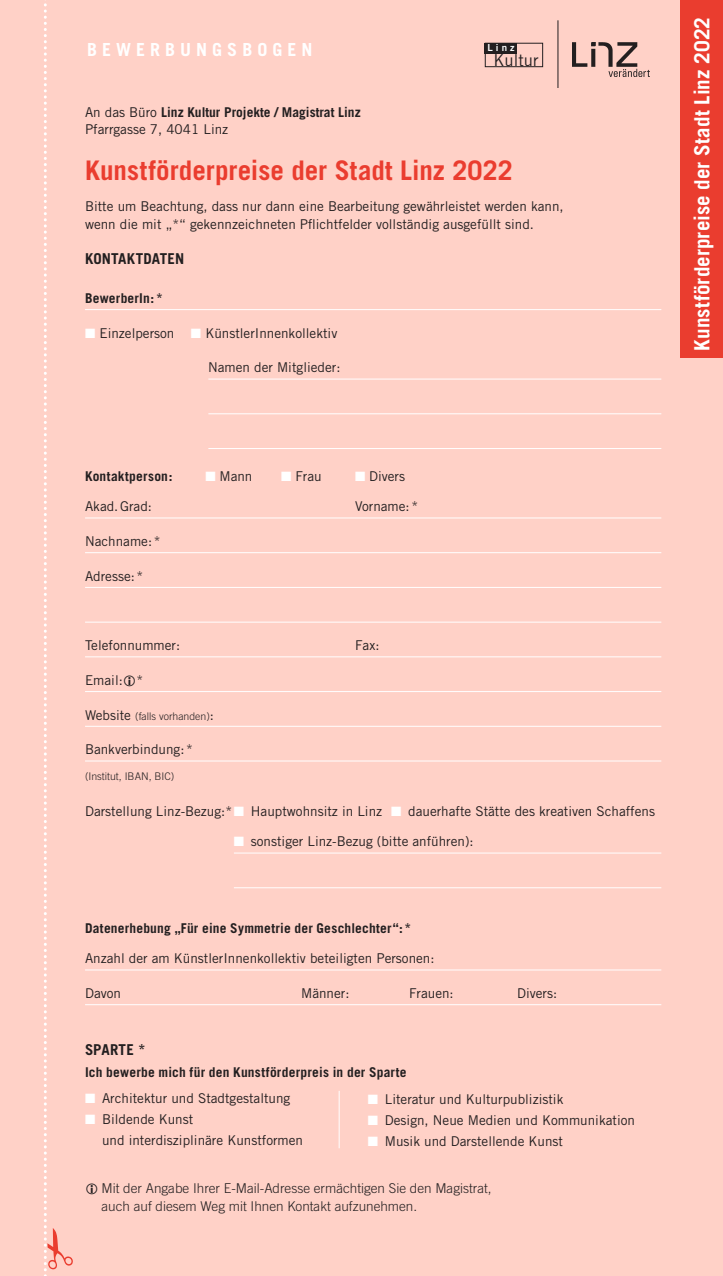
<style>
.page{position:relative;width:723px;height:1276px;background:#ffd1c7}
.page>*{position:absolute;margin:0;border:0;box-sizing:border-box;transform-origin:0 0}
.Titel_1{font:700 27px "Trade Gothic";color:#ea3d2f}
.Titel_1-2{font:700 21px "Trade Gothic";letter-spacing:.005em;color:#fff}
.Titel_2{font:700 18px "Trade Gothic";color:#fff}
.t1{font:16.5px "Trade Gothic";color:#231f20}
.Titel_2-2{font:700 15px "Trade Gothic";letter-spacing:.01em;color:#231f20}
.Fließtext{font:13.5px "Trade Gothic";color:#231f20}
.Titel_3{font:700 13.5px "Trade Gothic";letter-spacing:.015em;color:#231f20}
.Fließtext-2{font:300 13.5px "Trade Gothic";color:#231f20}
.Fließtext-3{font:700 13.5px "Trade Gothic";color:#231f20}
.Titel_3-2{font:13.5px "Trade Gothic";color:#231f20}
.Fließtext-4{font:300 10.5px "Trade Gothic";color:#231f20}
.Bildlegende{font:300 10.5px "Trade Gothic";color:#231f20}
.t2{font:9.75px "Trade Gothic Bold Two";color:#fff}
.s1{font-weight:400}
.s2{color:#fff}
.s3{font-weight:400;font-size:13.5px}
</style>
<div class="page">
<img style="left:573px;top:43px;width:77px;height:33px">
<hr style="left:557px;top:20px;width:1px;height:68px;background:#231f20">
<div style="left:485px;top:43px;width:32px;height:10px;background:#231f20"></div>
<div style="left:485px;top:43px;width:58px;height:24px;border:1px solid #231f20"></div>
<div style="left:680px;top:0;width:43px;height:357px;background:#ea3d2f"></div>
<hr style="left:85px;top:309px;width:576px;height:1px;background:#fff">
<hr style="left:208px;top:379px;width:453px;height:1px;background:#fff">
<hr style="left:208px;top:413px;width:453px;height:1px;background:#fff">
<hr style="left:208px;top:448px;width:453px;height:1px;background:#fff">
<hr style="left:85px;top:517px;width:576px;height:1px;background:#fff">
<hr style="left:85px;top:552px;width:576px;height:1px;background:#fff">
<hr style="left:85px;top:587px;width:576px;height:1px;background:#fff">
<hr style="left:85px;top:622px;width:576px;height:1px;background:#fff">
<hr style="left:85px;top:656px;width:576px;height:1px;background:#fff">
<hr style="left:85px;top:691px;width:576px;height:1px;background:#fff">
<hr style="left:85px;top:726px;width:576px;height:1px;background:#fff">
<hr style="left:85px;top:760px;width:576px;height:1px;background:#fff">
<hr style="left:234px;top:852px;width:427px;height:1px;background:#fff">
<hr style="left:234px;top:887px;width:427px;height:1px;background:#fff">
<hr style="left:85px;top:969px;width:576px;height:1px;background:#fff">
<hr style="left:85px;top:1004px;width:576px;height:1px;background:#fff">
<hr style="left:339px;top:1091px;width:1px;height:57px;background:#fff">
<svg style="left:44px;top:0;width:3px;height:1276px"></svg>
<p class="Titel_2" style="left:87px;top:39px;width:227px">B E W E R B U N G S B O G E N</p>
<p class="t2" style="left:487px;top:42px;width:29px">Linz</p>
<p class="t1" style="left:494px;top:50px;width:46px">Kultur</p>
<p class="Fließtext-3" style="left:85px;top:104px;width:277px"><span class="s1">An das Büro</span> Linz Kultur Projekte / Magistrat Linz</p>
<p class="Fließtext" style="left:85px;top:121px;width:145px">Pfarrgasse 7, 4041 Linz</p>
<p class="Titel_1" style="left:85px;top:154px;width:429px">Kunstförderpreise der Stadt Linz 2022</p>
<p class="Fließtext" style="left:85px;top:198px;width:480px">Bitte um Beachtung, dass nur dann eine Bearbeitung gewährleistet werden kann,</p>
<p class="Fließtext" style="left:85px;top:215px;width:450px">wenn die mit „*“ gekennzeichneten Pflichtfelder vollständig ausgefüllt sind.</p>
<p class="Titel_2-2" style="left:85px;top:249px;width:101px">KONTAKTDATEN</p>
<p class="Titel_3" style="left:85px;top:290px;width:79px">BewerberIn:*</p>
<p class="Fließtext" style="left:85px;top:325px;width:254px"><span class="s2">■</span> Einzelperson <span class="s2">■</span> KünstlerInnenkollektiv</p>
<p class="Fließtext" style="left:208px;top:359px;width:134px">Namen der Mitglieder:</p>
<p class="Titel_3" style="left:85px;top:468px;width:89px">Kontaktperson:</p>
<p class="Titel_3-2" style="left:205px;top:468px;width:49px"><span class="s2">■</span> Mann</p>
<p class="Titel_3-2" style="left:281px;top:468px;width:42px"><span class="s2">■</span> Frau</p>
<p class="Titel_3-2" style="left:355px;top:468px;width:52px"><span class="s2">■</span> Divers</p>
<p class="Fließtext" style="left:85px;top:498px;width:68px">Akad.Grad:</p>
<p class="Fließtext" style="left:355px;top:498px;width:65px">Vorname:*</p>
<p class="Fließtext" style="left:85px;top:533px;width:77px">Nachname: *</p>
<p class="Fließtext" style="left:85px;top:568px;width:60px">Adresse:*</p>
<p class="Fließtext" style="left:85px;top:637px;width:97px">Telefonnummer:</p>
<p class="Fließtext" style="left:355px;top:637px;width:26px">Fax:</p>
<p class="Fließtext" style="left:85px;top:672px;width:60px">Email: *</p>
<p class="Fließtext-4" style="left:85px;top:709px;width:130px"><span class="s3">Website</span> (falls vorhanden)<span class="s3">:</span></p>
<p class="Fließtext" style="left:85px;top:741px;width:109px">Bankverbindung:*</p>
<p class="Bildlegende" style="left:85px;top:770px;width:91px">(Institut, IBAN, BIC)</p>
<p class="Fließtext" style="left:85px;top:803px;width:571px">Darstellung Linz-Bezug:*<span class="s2">■</span> Hauptwohnsitz in Linz <span class="s2">■</span> dauerhafte Stätte des kreativen Schaffens</p>
<p class="Fließtext" style="left:234px;top:833px;width:241px"><span class="s2">■</span> sonstiger Linz-Bezug (bitte anführen):</p>
<p class="Titel_3" style="left:85px;top:919px;width:328px">Datenerhebung „Für eine Symmetrie der Geschlechter“:*</p>
<p class="Fließtext" style="left:85px;top:950px;width:351px">Anzahl der am KünstlerInnenkollektiv beteiligten Personen:</p>
<p class="Fließtext" style="left:85px;top:985px;width:38px">Davon</p>
<p class="Fließtext" style="left:301px;top:985px;width:50px">Männer:</p>
<p class="Fließtext" style="left:409px;top:985px;width:46px">Frauen:</p>
<p class="Fließtext" style="left:517px;top:985px;width:42px">Divers:</p>
<p class="Titel_2-2" style="left:85px;top:1040px;width:62px">SPARTE *</p>
<p class="Titel_3" style="left:85px;top:1064px;width:323px">Ich bewerbe mich für den Kunstförderpreis in der Sparte</p>
<p class="Fließtext" style="left:85px;top:1089px;width:207px"><span class="s2">■</span> Architektur und Stadtgestaltung</p>
<p class="Fließtext" style="left:85px;top:1110px;width:110px"><span class="s2">■</span> Bildende Kunst</p>
<p class="Fließtext" style="left:102px;top:1131px;width:203px">und interdisziplinäre Kunstformen</p>
<p class="Fließtext-2" style="left:102px;top:1180px;width:392px">Mit der Angabe Ihrer E-Mail-Adresse ermächtigen Sie den Magistrat,</p>
<p class="Fließtext-2" style="left:102px;top:1198px;width:317px">auch auf diesem Weg mit Ihnen Kontakt aufzunehmen.</p>
<p class="Fließtext" style="left:368px;top:1090px;width:197px"><span class="s2">■</span> Literatur und Kulturpublizistik</p>
<p class="Fließtext" style="left:368px;top:1111px;width:269px"><span class="s2">■</span> Design, Neue Medien und Kommunikation</p>
<p class="Fließtext" style="left:368px;top:1132px;width:197px"><span class="s2">■</span> Musik und Darstellende Kunst</p>
<p class="Titel_1-2" style="left:689px;top:350px;width:335px;rotate:-90deg">Kunstförderpreise der Stadt Linz 2022</p>
</div>
